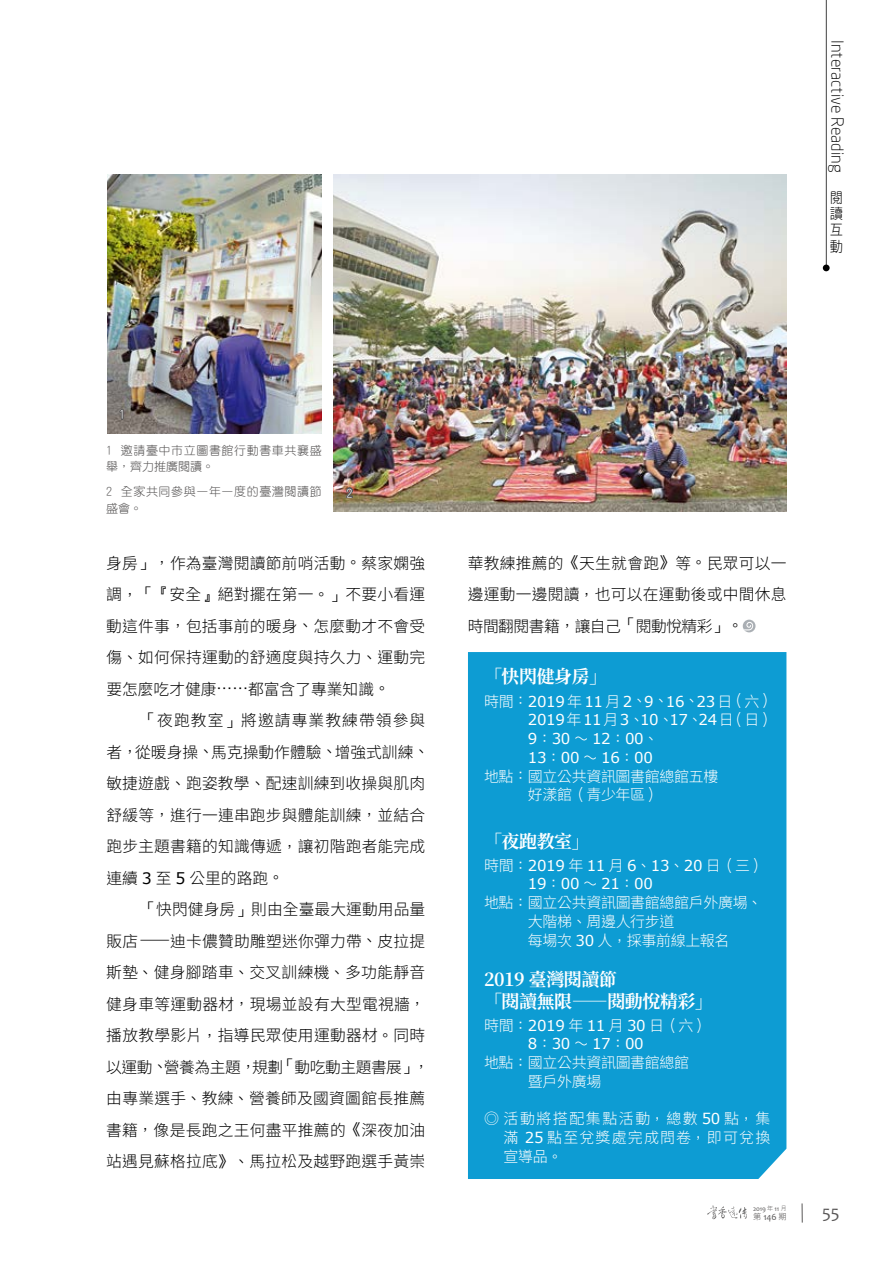
<style>
.page{position:relative;width:893px;height:1263px;background:#fff}
.page>*{position:absolute;margin:0;border:0;box-sizing:border-box;transform-origin:0 0}
.t1{font:700 18px/21.6px "Source Han Serif TC";letter-spacing:-.025em;color:#fff}
.t2{font:18px "Candara";color:#595757}
.t3{font:300 16.5px "Neo Sans";color:#000}
.t4{font:300 15.75px/31.5px "Noto Sans Hant";letter-spacing:.015em;color:#000;text-align:justify}
.t5{font:15px/18.8px "Verdana";letter-spacing:-.025em;color:#fff}
.t6{font:300 15px/18.8px "Noto Sans Hant";letter-spacing:-.025em;color:#fff}
.t7{font:300 14.85px/16.4px "Gen Jyuu Gothic";color:#000;text-align:justify;scale:.9 1}
.t8{font:12px/16.5px "DF Yuan Lt HK BF";letter-spacing:.05em;color:#595757}
.t9{font:12px "DF Yuan Lt HK BF";color:#fff}
.t10{font:9.45px "Candara";color:#595757}
.t11{font:6.9px "Candara";letter-spacing:-.02em;color:#595757}
.s1{font-family:"DF Li Hei W3 WIN BF";font-weight:400}
.s2{font-family:"Verdana";font-weight:400}
.s3{font-family:"Noto Sans Hant";font-weight:300}
.s4{font-family:"DF Li Hei W3 WIN BF"}
.s5{font-family:"DF Hei W3 WINP BF";font-size:6px}
.s6{font-family:"DF Hei W3 WINP BF";font-size:8.25px}
</style>
<div class="page">
<svg style="left:802px;top:1203px;width:1px;height:19px"></svg>
<svg style="left:707px;top:1205px;width:40px;height:14px"></svg>
<div style="left:823px;top:265px;width:7px;height:6px;background:#000;border-radius:3px"></div>
<img style="left:334px;top:174px;width:453px;height:338px">
<img style="left:107px;top:174px;width:215px;height:259px">
<svg style="left:118px;top:407px;width:7px;height:14px"></svg>
<div style="left:468px;top:652px;width:318px;height:527px;background:#0d9cd3"></div>
<svg style="left:344px;top:485px;width:10px;height:14px"></svg>
<svg style="left:743px;top:620px;width:13px;height:12px"></svg>
<svg style="left:743px;top:622px;width:10px;height:8px"></svg>
<p class="t3" style="left:845px;top:40px;width:134px;rotate:90deg">Interactive Reading</p>
<p class="t7" style="left:830px;top:189px;width:16px">閱讀互動</p>
<p class="t9" style="left:119px;top:409px;width:7px">1</p>
<p class="t8" style="left:106px;top:442px;width:217px">1 邀請臺中市立圖書館行動書車共襄盛舉，齊力推廣閱讀。</p>
<p class="t8" style="left:106px;top:483px;width:217px">2 全家共同參與一年一度的臺灣閱讀節盛會。</p>
<p class="t9" style="left:347px;top:487px;width:7px">2</p>
<p class="t4" style="left:106px;top:547px;width:320px">身房<span class="s1">」，</span>作為臺灣閱讀節前哨活動<span class="s1">。</span>蔡家嫻強調<span class="s1">，「『</span>安全<span class="s1">』</span>絕對擺在第一<span class="s1">。」</span>不要小看運動這件事<span class="s1">，</span>包括事前的暖身<span class="s1">、</span>怎麼動才不會受傷<span class="s1">、</span>如何保持運動的舒適度與持久力<span class="s1">、</span>運動完要怎麼吃才健康<span class="s1">……</span>都富含了專業知識<span class="s1">。</span></p>
<p class="t4" style="left:106px;top:705px;width:324px;text-align:left;text-indent:34px"><span class="s1">「</span>夜跑教室<span class="s1">」</span>將邀請專業教練帶領參與者<span class="s1">，</span>從暖身操<span class="s1">、</span>馬克操動作體驗<span class="s1">、</span>增強式訓練<span class="s1">、</span>敏捷遊戲<span class="s1">、</span>跑姿教學<span class="s1">、</span>配速訓練到收操與肌肉舒緩等<span class="s1">，</span>進行一連串跑步與體能訓練<span class="s1">，</span>並結合跑步主題書籍的知識傳遞<span class="s1">，</span>讓初階跑者能完成連續 <span class="s2">3</span> 至 <span class="s2">5</span> 公里的路跑<span class="s1">。</span></p>
<p class="t4" style="left:106px;top:894px;width:324px;text-align:left;text-indent:34px"><span class="s1">「</span>快閃健身房<span class="s1">」</span>則由全臺最大運動用品量販店<span class="s1">—</span>迪卡儂贊助雕塑迷你彈力帶<span class="s1">、</span>皮拉提斯墊<span class="s1">、</span>健身腳踏車<span class="s1">、</span>交叉訓練機<span class="s1">、</span>多功能靜音健身車等運動器材<span class="s1">，</span>現場並設有大型電視牆<span class="s1">，</span>播放教學影片<span class="s1">，</span>指導民眾使用運動器材<span class="s1">。</span>同時以運動<span class="s1">、</span>營養為主題<span class="s1">，</span>規劃<span class="s1">「</span>動吃動主題書展<span class="s1">」，</span>由專業選手<span class="s1">、</span>教練<span class="s1">、</span>營養師及國資圖館長推薦書籍<span class="s1">，</span>像是長跑之王何盡平推薦的<span class="s1">《</span>深夜加油站遇見蘇格拉底<span class="s1">》、</span>馬拉松及越野跑選手黃崇</p>
<p class="t4" style="left:468px;top:547px;width:320px">華教練推薦的<span class="s1">《</span>天生就會跑<span class="s1">》</span>等<span class="s1">。</span>民眾可以一邊運動一邊閱讀<span class="s1">，</span>也可以在運動後或中間休息時間翻閱書籍<span class="s1">，</span>讓自己<span class="s1">「</span>閱動悅精彩<span class="s1">」。</span></p>
<p class="t1" style="left:484px;top:666px;width:125px">「快閃健身房」</p>
<p class="t5" style="left:528px;top:691px;width:248px;text-indent:-44px"><span class="s3">時間</span><span class="s4">：</span> 2019<span class="s3">年</span> 11<span class="s3">月</span> 2<span class="s4">、</span>9<span class="s4">、</span>16<span class="s4">、</span>23 <span class="s3">日</span><span class="s4">（</span><span class="s3">六</span><span class="s4">）<br></span>2019<span class="s3">年</span>11<span class="s3">月</span>3<span class="s4">、</span>10<span class="s4">、</span>17<span class="s4">、</span>24<span class="s3">日</span><span class="s4">（</span><span class="s3">日</span><span class="s4">）<br></span>9<span class="s4">：</span>30 <span class="s4">～</span> 12<span class="s4">：</span>00<span class="s4">、<br></span>13<span class="s4">：</span>00 <span class="s4">～</span> 16<span class="s4">：</span>00</p>
<p class="t6" style="left:528px;top:767px;width:192px;text-indent:-44px">地點<span class="s1">：</span>國立公共資訊圖書館總館五樓好漾館<span class="s1">（</span>青少年區<span class="s1">）</span></p>
<p class="t1" style="left:484px;top:830px;width:107px">「夜跑教室」</p>
<p class="t5" style="left:528px;top:856px;width:238px;text-indent:-44px"><span class="s3">時間</span><span class="s4">：</span> 2019 <span class="s3">年</span> 11 <span class="s3">月</span> 6<span class="s4">、</span>13<span class="s4">、</span>20 <span class="s3">日</span><span class="s4">（</span><span class="s3">三</span><span class="s4">）<br></span>19<span class="s4">：</span>00 <span class="s4">～</span> 21<span class="s4">：</span>00</p>
<p class="t6" style="left:528px;top:894px;width:236px;text-indent:-44px">地點<span class="s1">：</span>國立公共資訊圖書館總館戶外廣場<span class="s1">、</span>大階梯<span class="s1">、</span>周邊人行步道<br>每場次 <span class="s2">30</span> 人<span class="s1">，</span>採事前線上報名</p>
<p class="t1" style="left:484px;top:969px;width:231px">2019 臺灣閱讀節<br>「閱讀無限——閱動悅精彩」</p>
<p class="t5" style="left:528px;top:1016px;width:182px;text-indent:-44px"><span class="s3">時間</span><span class="s4">：</span> 2019 <span class="s3">年</span> 11 <span class="s3">月</span> 30 <span class="s3">日</span><span class="s4">（</span><span class="s3">六</span><span class="s4">）<br></span>8<span class="s4">：</span>30 <span class="s4">～</span> 17<span class="s4">：</span>00</p>
<p class="t6" style="left:528px;top:1054px;width:163px;text-indent:-44px">地點<span class="s1">：</span>國立公共資訊圖書館總館暨戶外廣場</p>
<p class="t6" style="left:504px;top:1110px;width:268px;text-align:justify;text-indent:-20px">◎ 活動將搭配集點活動<span class="s1">，</span>總數 <span class="s2">50</span> 點<span class="s1">，</span>集滿 <span class="s2">25</span> 點至兌獎處完成問卷<span class="s1">，</span>即可兌換宣導品<span class="s1">。</span></p>
<p class="t11" style="left:753px;top:1204px;width:35px">2019 <span class="s5">年</span> 11 <span class="s5">月</span></p>
<p class="t10" style="left:753px;top:1211px;width:35px"><span class="s6">第</span> 146 <span class="s6">期</span></p>
<p class="t2" style="left:822px;top:1201px;width:19px">55</p>
</div>
